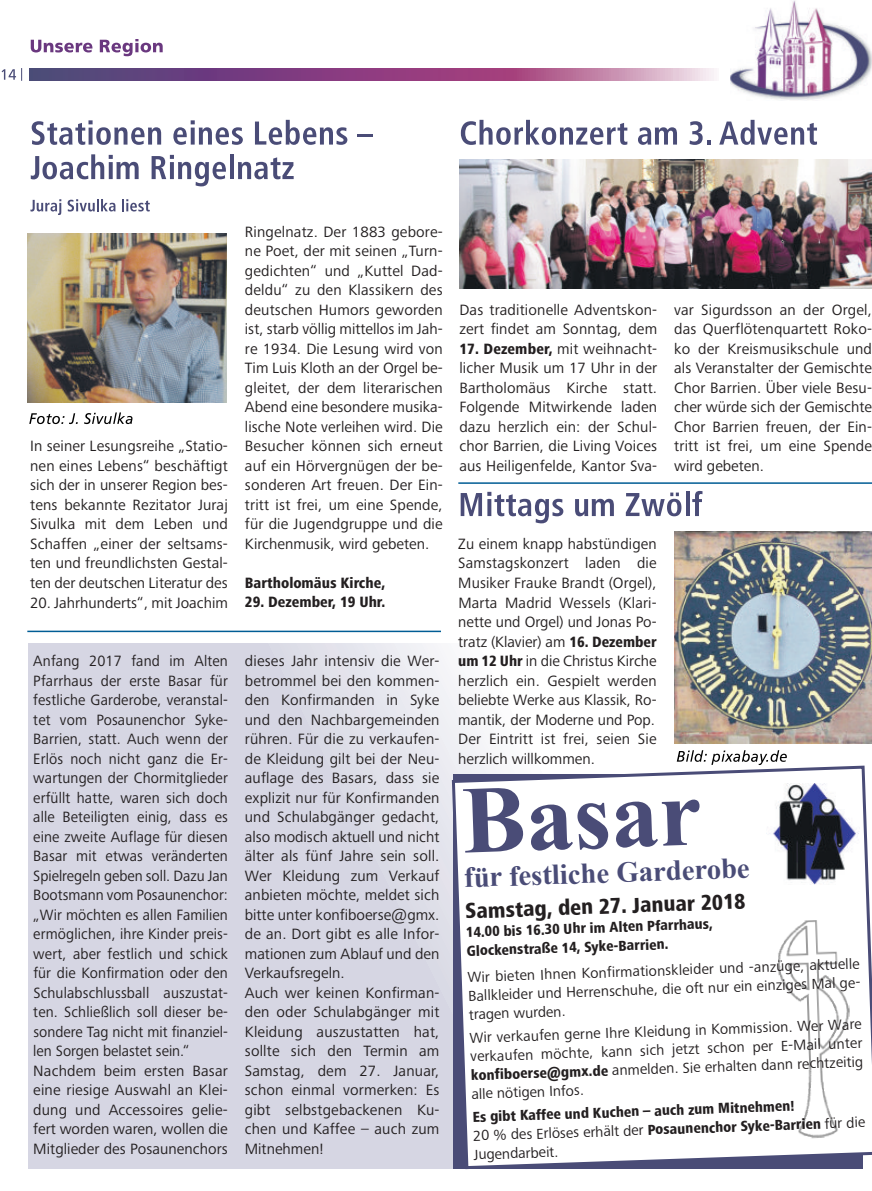
<style>
.page{position:relative;width:872px;height:1191px;background:#fff}
.page>*{position:absolute;margin:0;border:0;box-sizing:border-box;transform-origin:0 0}
.t1{font:700 95.7px "Times New Roman";color:#4a4c77}
.t2{font:700 28.65px "Times New Roman";color:#4a4c77}
.t3{font:22.35px "Frutiger Next Pro Heavy Cn OV CJJUSM";color:#231f20}
.t4{font:15.45px/19.5px "Frutiger Next Pro";letter-spacing:.01em;color:#231f20;text-align:justify}
.t5{font:15.45px/19.5px "Frutiger Next Pro";letter-spacing:.01em;color:#231f20;scale:.96 1}
.t6{font:15.45px "Frutiger Next Pro Heavy Cn OV CJJUSM";color:#231f20}
.t7{font:15px/18.8px "Frutiger Next Pro";color:#231f20}
.t8{font:15px/18.8px "Frutiger Next Pro Heavy Cn OV CJJUSM";color:#231f20}
.s1{font-family:"Frutiger Next Pro Heavy Cn OV CJJUSM"}
</style>
<div class="page">
<svg style="left:30px;top:68px;width:684px;height:13px;background:#91588d"></svg>
<img style="left:730px;top:0;width:142px;height:100px">
<svg style="left:2px;top:68px;width:20px;height:13px"></svg>
<svg style="left:31px;top:40px;width:61px;height:12px"></svg>
<svg style="left:100px;top:39px;width:63px;height:17px"></svg>
<svg style="left:28px;top:643px;width:843px;height:525px;background:#dcdce7"></svg>
<svg style="left:460px;top:492px;width:103px;height:31px"></svg>
<svg style="left:575px;top:499px;width:39px;height:17px"></svg>
<svg style="left:626px;top:492px;width:55px;height:24px"></svg>
<svg style="left:686px;top:491px;width:3px;height:25px"></svg>
<svg style="left:692px;top:491px;width:10px;height:25px"></svg>
<svg style="left:450px;top:764px;width:422px;height:406px"></svg>
<img style="left:776px;top:919px;width:78px;height:220px">
<img style="left:766px;top:784px;width:93px;height:100px">
<img style="left:674px;top:531px;width:198px;height:212px">
<svg style="left:676px;top:750px;width:111px;height:15px"></svg>
<svg style="left:461px;top:120px;width:166px;height:25px"></svg>
<svg style="left:638px;top:127px;width:39px;height:18px"></svg>
<svg style="left:689px;top:121px;width:22px;height:24px"></svg>
<svg style="left:719px;top:120px;width:98px;height:25px"></svg>
<img style="left:459px;top:159px;width:413px;height:129px">
<svg style="left:32px;top:120px;width:129px;height:25px"></svg>
<svg style="left:173px;top:120px;width:70px;height:25px"></svg>
<svg style="left:255px;top:120px;width:92px;height:25px"></svg>
<hr style="left:357px;top:134px;width:16px;height:3px;background:#4a4c77">
<svg style="left:31px;top:154px;width:108px;height:25px"></svg>
<svg style="left:152px;top:155px;width:74px;height:31px"></svg>
<hr style="left:230px;top:154px;width:4px;height:25px;background:#4a4c77">
<svg style="left:238px;top:157px;width:56px;height:22px"></svg>
<svg style="left:30px;top:199px;width:31px;height:16px"></svg>
<svg style="left:68px;top:199px;width:48px;height:12px"></svg>
<svg style="left:122px;top:199px;width:28px;height:12px"></svg>
<hr style="left:458px;top:482px;width:414px;height:2px;background:#005d95">
<img style="left:27px;top:234px;width:200px;height:168px">
<svg style="left:29px;top:413px;width:49px;height:11px"></svg>
<svg style="left:84px;top:412px;width:48px;height:12px"></svg>
<hr style="left:27px;top:630px;width:414px;height:2px;background:#005d95">
<p class="t4" style="left:30px;top:436px;width:199px">In seiner Lesungsreihe „Statio&shy;nen eines Lebens“ beschäftigt sich der in unserer Region bes&shy;tens bekannte Rezitator Juraj Sivulka mit dem Leben und Schaffen „einer der seltsams&shy;ten und freundlichsten Gestal&shy;ten der deutschen Literatur des</p>
<p class="t4" style="left:30px;top:592px;width:199px">20. Jahrhunderts“, mit Joachim</p>
<p class="t4" style="left:245px;top:222px;width:199px">Ringelnatz. Der 1883 gebore&shy;ne Poet, der mit seinen „Turn&shy;gedichten“ und „Kuttel Dad&shy;deldu“ zu den Klassikern des deutschen Humors geworden ist, starb völlig mittellos im Jah&shy;re 1934. Die Lesung wird von Tim Luis Kloth an der Orgel be&shy;gleitet, der dem literarischen Abend eine besondere musika&shy;lische Note verleihen wird. Die Besucher können sich erneut auf ein Hörvergnügen der be&shy;sonderen Art freuen. Der Ein&shy;tritt ist frei, um eine Spende, für die Jugendgruppe und die Kirchenmusik, wird gebeten.</p>
<p class="t6" style="left:245px;top:573px;width:142px">Bartholomäus Kirche,</p>
<p class="t6" style="left:245px;top:593px;width:142px">29. Dezember, 19 Uhr.</p>
<p class="t5" style="left:33px;top:651px;width:204px">Anfang 2017 fand im Alten<br>Pfarrhaus der erste Basar für festliche Garderobe, veranstal&shy;tet vom Posaunenchor Syke-<br>Barrien, statt. Auch wenn der<br>Erlös noch nicht ganz die Er&shy;wartungen der Chormitglieder erfüllt hatte, waren sich doch alle Beteiligten einig, dass es eine zweite Auflage für diesen<br>Basar mit etwas veränderten<br>Spielregeln geben soll. Dazu Jan<br>Bootsmann vom Posaunenchor: „Wir möchten es allen Familien ermöglichen, ihre Kinder preis&shy;wert, aber festlich und schick für die Konfirmation oder den<br>Schulabschlussball auszustat&shy;ten. Schließlich soll dieser be&shy;sondere Tag nicht mit finanziel&shy;len Sorgen belastet sein.“<br>Nachdem beim ersten Basar eine riesige Auswahl an Klei&shy;dung und Accessoires gelie&shy;fert worden waren, wollen die<br>Mitglieder des Posaunenchors</p>
<p class="t4" style="left:245px;top:651px;width:196px;text-align:left">dieses Jahr intensiv die Wer&shy;betrommel bei den kommen&shy;den Konfirmanden in Syke und den Nachbargemeinden rühren. Für die zu verkaufen&shy;de Kleidung gilt bei der Neu&shy;auflage des Basars, dass sie explizit nur für Konfirmanden und Schulabgänger gedacht, also modisch aktuell und nicht älter als fünf Jahre sein soll.<br>Wer Kleidung zum Verkauf anbieten möchte, meldet sich bitte unter konfiboerse@gmx. de an. Dort gibt es alle Infor&shy;mationen zum Ablauf und den<br>Verkaufsregeln.<br>Auch wer keinen Konfirman&shy;den oder Schulabgänger mit<br>Kleidung auszustatten hat, sollte sich den Termin am<br>Samstag, dem 27. Januar, schon einmal vormerken: Es gibt selbstgebackenen Ku&shy;chen und Kaffee – auch zum<br>Mitnehmen!</p>
<p class="t4" style="left:459px;top:300px;width:199px">Das traditionelle Adventskon&shy;zert findet am Sonntag, dem</p>
<p class="t4" style="left:459px;top:339px;width:199px"><span class="s1">17. Dezember,</span> mit weihnacht&shy;licher Musik um 17 Uhr in der Bartholomäus Kirche statt.<br>Folgende Mitwirkende laden dazu herzlich ein: der Schul&shy;chor Barrien, die Living Voices aus Heiligenfelde, Kantor Sva-</p>
<p class="t4" style="left:674px;top:300px;width:199px">var Sigurdsson an der Orgel, das Querflötenquartett Roko&shy;ko der Kreismusikschule und als Veranstalter der Gemischte Chor Barrien. Über viele Besu&shy;cher würde sich der Gemischte Chor Barrien freuen, der Ein&shy;tritt ist frei, um eine Spende wird gebeten.</p>
<p class="t4" style="left:458px;top:534px;width:200px">Zu einem knapp habstündigen Samstagskonzert laden die Musiker Frauke Brandt (Orgel), Marta Madrid Wessels (Klari&shy;nette und Orgel) und Jonas Po&shy;tratz (Klavier) am <span class="s1">16. Dezember um 12 Uhr</span> in die Christus Kirche herzlich ein. Gespielt werden beliebte Werke aus Klassik, Ro&shy;mantik, der Moderne und Pop.<br>Der Eintritt ist frei, seien Sie herzlich willkommen.</p>
<h1 class="t1" style="left:460px;top:754px;width:241px;rotate:-2deg">Basar</h1>
<h2 class="t2" style="left:463px;top:857px;width:287px;rotate:-2deg">für festliche Garderobe</h2>
<h3 class="t3" style="left:465px;top:897px;width:282px;rotate:-2deg">Samstag, den 27. Januar 2018</h3>
<p class="t8" style="left:466px;top:922px;width:248px;rotate:-2deg">14.00 bis 16.30 Uhr im Alten Pfarrhaus,<br>Glockenstraße 14, Syke-Barrien.</p>
<p class="t7" style="left:467px;top:967px;width:397px;rotate:-2deg">Wir bieten Ihnen Konfirmationskleider und -anzüge, aktuelle<br>Ballkleider und Herrenschuhe, die oft nur ein einziges Mal ge&shy;tragen wurden.</p>
<p class="t7" style="left:469px;top:1028px;width:394px;text-align:justify;rotate:-2deg">Wir verkaufen gerne Ihre Kleidung in Kommission. Wer Ware verkaufen möchte, kann sich jetzt schon per E-Mail unter <span class="s1">konfiboerse@gmx.de</span> anmelden. Sie erhalten dann rechtzeitig alle nötigen Infos.</p>
<p class="t8" style="left:472px;top:1107px;width:324px;rotate:-2deg">Es gibt Kaffee und Kuchen – auch zum Mitnehmen!</p>
<p class="t7" style="left:473px;top:1126px;width:394px;rotate:-2deg">20 % des Erlöses erhält der <span class="s1">Posaunenchor Syke-Barrien</span> für die<br>Jugendarbeit.</p>
</div>
